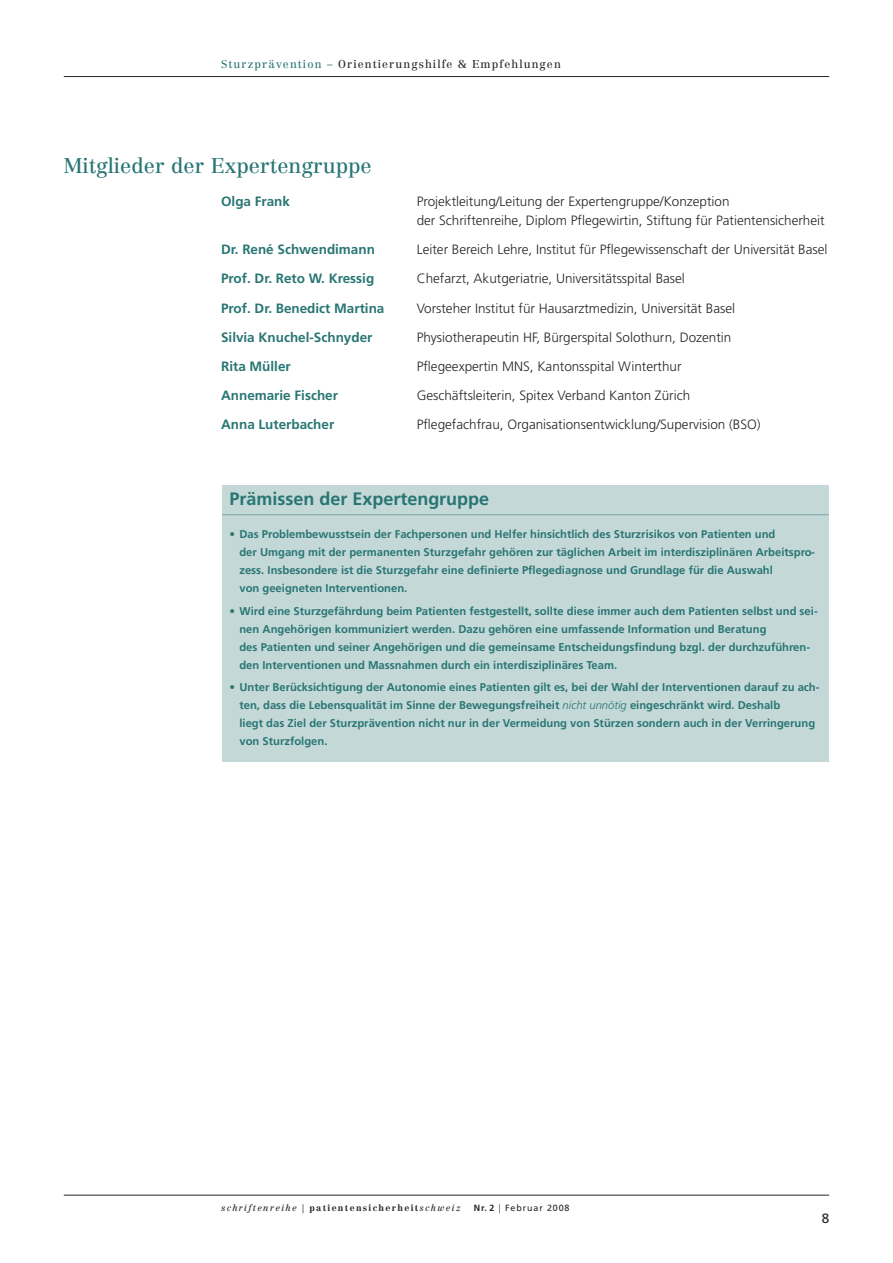
<style>
.page{position:relative;width:893px;height:1263px;background:#fff}
.page>*{position:absolute;margin:0;border:0;box-sizing:border-box;transform-origin:0 0}
.t1{font:21px "Centennial LT Std";color:#287674}
.t2{font:700 18px "Frutiger";color:#287674}
.t3{font:300 13.5px/19.5px "Frutiger";color:#272627}
.t4{font:700 13.5px "Frutiger";color:#287674}
.t5{font:13.5px "Frutiger";color:#272627}
.t6{font:700 11.25px/18px "Frutiger";color:#287674}
.t7{font:11.25px "Centennial LT Std";letter-spacing:.1em;color:#272627}
.t8{font:italic 9px "Centennial LT Std";letter-spacing:.15em;color:#272627}
.t9{font:9px "Frutiger";letter-spacing:.1em;color:#272627}
.s1{color:#287674}
.s2{font-weight:300;font-style:italic}
.s3{font-style:normal}
.s4{font-weight:700;font-style:normal}
.s5{font-weight:700}
.s6{font-family:"Centennial LT Std"}
</style>
<div class="page">
<hr style="left:64px;top:76px;width:765px;height:1px;background:#272627">
<hr style="left:64px;top:1195px;width:765px;height:1px;background:#272627">
<div style="left:222px;top:485px;width:607px;height:30px;background:#c5d8d8"></div>
<div style="left:222px;top:515px;width:607px;height:247px;background:#c5d8d8"></div>
<hr style="left:222px;top:514px;width:607px;height:1px;background:#7aa4a3">
<p class="t7" style="left:221px;top:60px;width:341px"><span class="s1">Sturzprävention –</span> Orientierungshilfe &amp; Empfehlungen</p>
<h1 class="t1" style="left:64px;top:157px;width:310px">Mitglieder der Expertengruppe</h1>
<p class="t4" style="left:221px;top:196px;width:70px">Olga Frank</p>
<p class="t3" style="left:417px;top:192px;width:409px">Projektleitung/Leitung der Expertengruppe/Konzeption<br>der Schriftenreihe, Diplom Pflegewirtin, Stiftung für Patientensicherheit</p>
<p class="t4" style="left:221px;top:244px;width:155px">Dr. René Schwendimann</p>
<p class="t3" style="left:417px;top:241px;width:412px">Leiter Bereich Lehre, Institut für Pflegewissenschaft der Universität Basel</p>
<p class="t4" style="left:221px;top:273px;width:155px">Prof. Dr. Reto W. Kressig</p>
<p class="t3" style="left:417px;top:270px;width:270px">Chefarzt, Akutgeriatrie, Universitätsspital Basel</p>
<p class="t4" style="left:221px;top:302px;width:165px">Prof. Dr. Benedict Martina</p>
<p class="t3" style="left:417px;top:299px;width:320px">Vorsteher Institut für Hausarztmedizin, Universität Basel</p>
<p class="t4" style="left:221px;top:332px;width:153px">Silvia Knuchel-Schnyder</p>
<p class="t3" style="left:417px;top:328px;width:316px">Physiotherapeutin HF, Bürgerspital Solothurn, Dozentin</p>
<p class="t4" style="left:221px;top:361px;width:71px">Rita Müller</p>
<p class="t3" style="left:417px;top:357px;width:266px">Pflegeexpertin MNS, Kantonsspital Winterthur</p>
<p class="t4" style="left:221px;top:390px;width:118px">Annemarie Fischer</p>
<p class="t3" style="left:417px;top:387px;width:275px">Geschäftsleiterin, Spitex Verband Kanton Zürich</p>
<p class="t4" style="left:221px;top:419px;width:115px">Anna Luterbacher</p>
<p class="t3" style="left:417px;top:416px;width:345px">Pflegefachfrau, Organisationsentwicklung/Supervision (BSO)</p>
<h2 class="t2" style="left:230px;top:491px;width:261px">Prämissen der Expertengruppe</h2>
<p class="t6" style="left:239px;top:526px;width:577px;text-indent:-10px">• Das Problembewusstsein der Fachpersonen und Helfer hinsichtlich des Sturzrisikos von Patienten und<br>der Umgang mit der permanenten Sturzgefahr gehören zur täglichen Arbeit im interdisziplinären Arbeitspro&shy;zess. Insbesondere ist die Sturzgefahr eine definierte Pflegediagnose und Grundlage für die Auswahl<br>von geeigneten Interventionen.</p>
<p class="t6" style="left:239px;top:603px;width:580px;text-indent:-10px">• Wird eine Sturzgefährdung beim Patienten festgestellt, sollte diese immer auch dem Patienten selbst und sei&shy;nen Angehörigen kommuniziert werden. Dazu gehören eine umfassende Information und Beratung<br>des Patienten und seiner Angehörigen und die gemeinsame Entscheidungsfindung bzgl. der durchzuführen&shy;den Interventionen und Massnahmen durch ein interdisziplinäres Team.</p>
<p class="t6" style="left:239px;top:679px;width:582px;text-indent:-10px">• Unter Berücksichtigung der Autonomie eines Patienten gilt es, bei der Wahl der Interventionen darauf zu ach&shy;ten, dass die Lebensqualität im Sinne der Bewegungsfreiheit <span class="s2">nicht unnötig</span> eingeschränkt wird. Deshalb<br>liegt das Ziel der Sturzprävention nicht nur in der Vermeidung von Stürzen sondern auch in der Verringerung von Sturzfolgen.</p>
<p class="t8" style="left:221px;top:1204px;width:241px">schriftenreihe <span class="s3">|</span> <span class="s4">patientensicherheit</span>schweiz</p>
<p class="t9" style="left:474px;top:1204px;width:97px"><span class="s5">Nr. 2</span> <span class="s6">|</span> Februar 2008</p>
<p class="t5" style="left:822px;top:1213px;width:9px">8</p>
</div>
